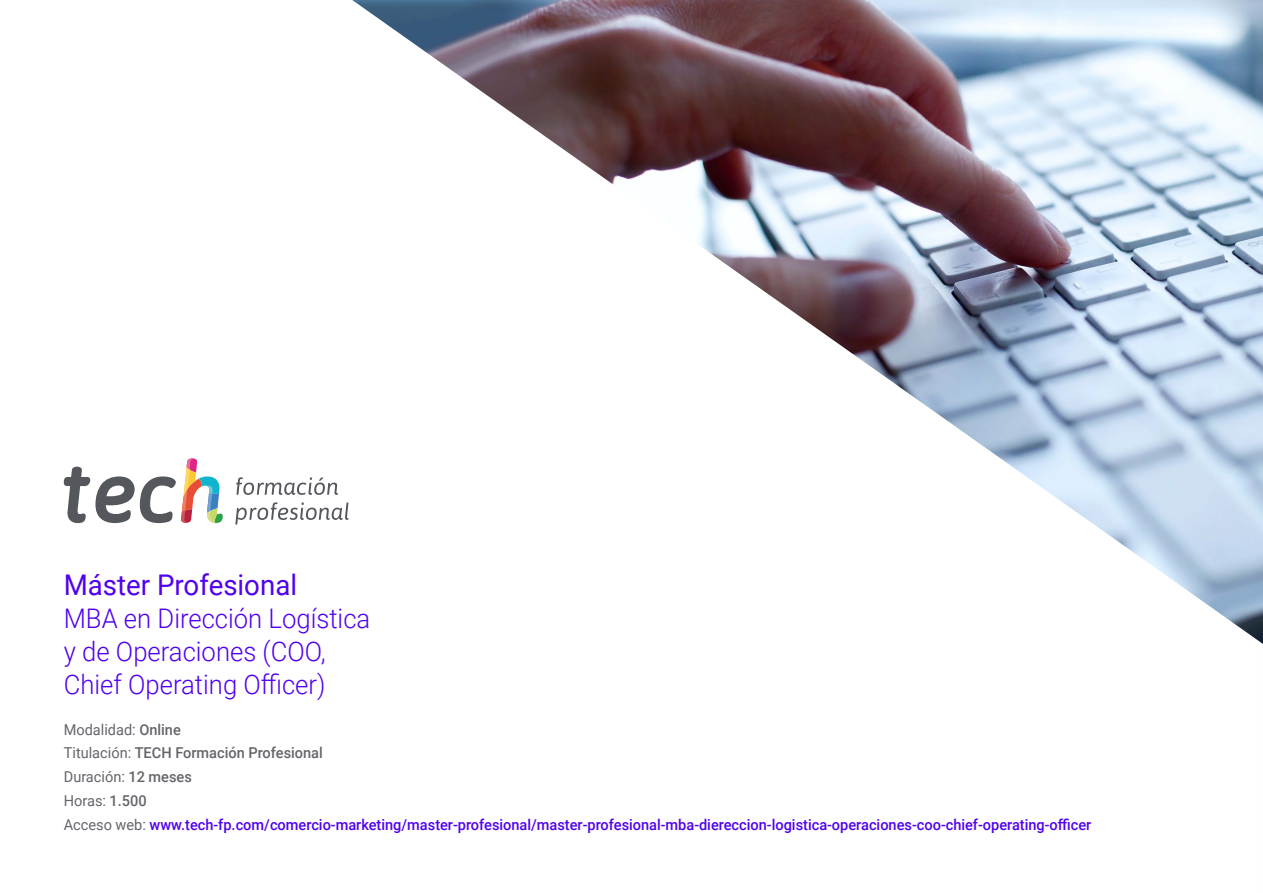
<style>
.page{position:relative;width:1263px;height:893px;background:#fff}
.page>*{position:absolute;margin:0;border:0;box-sizing:border-box;transform-origin:0 0}
.t1{font:28.5px "Roboto";color:#5002ee}
.t2{font:300 27px/33px "Roboto";color:#5002ee;scale:.95 1}
.t3{font:500 15px "Roboto";color:#5002ee}
.t4{font:15px "Roboto";color:#63656a}
.t5{font:500 15px "Roboto";color:#63656a}
.s1{font-weight:500}
.s2{font-weight:400}
.s3{font-weight:400;color:#63656a}
</style>
<div class="page">
<img style="left:352px;top:0;width:911px;height:644px">
<svg style="left:64px;top:458px;width:159px;height:65px"></svg>
<svg style="left:236px;top:477px;width:102px;height:18px"></svg>
<svg style="left:235px;top:502px;width:114px;height:23px"></svg>
<p class="t1" style="left:64px;top:565px;width:235px">Máster Profesional</p>
<p class="t2" style="left:64px;top:601px;width:324px">MBA en Dirección Logística y de Operaciones (COO,<br>Chief Operating Officer)</p>
<p class="t4" style="left:64px;top:719px;width:119px">Modalidad: <span class="s1">Online</span></p>
<p class="t5" style="left:64px;top:742px;width:261px"><span class="s2">Titulación:</span> TECH Formación Profesional</p>
<p class="t4" style="left:64px;top:766px;width:130px">Duración: <span class="s1">12 meses</span></p>
<p class="t4" style="left:64px;top:790px;width:84px">Horas: <span class="s1">1.500</span></p>
<p class="t3" style="left:64px;top:814px;width:1029px"><span class="s3">Acceso web:</span> www.tech-fp.com/comercio-marketing/master-profesional/master-profesional-mba-diereccion-logistica-operaciones-coo-chief-operating-officer</p>
</div>
